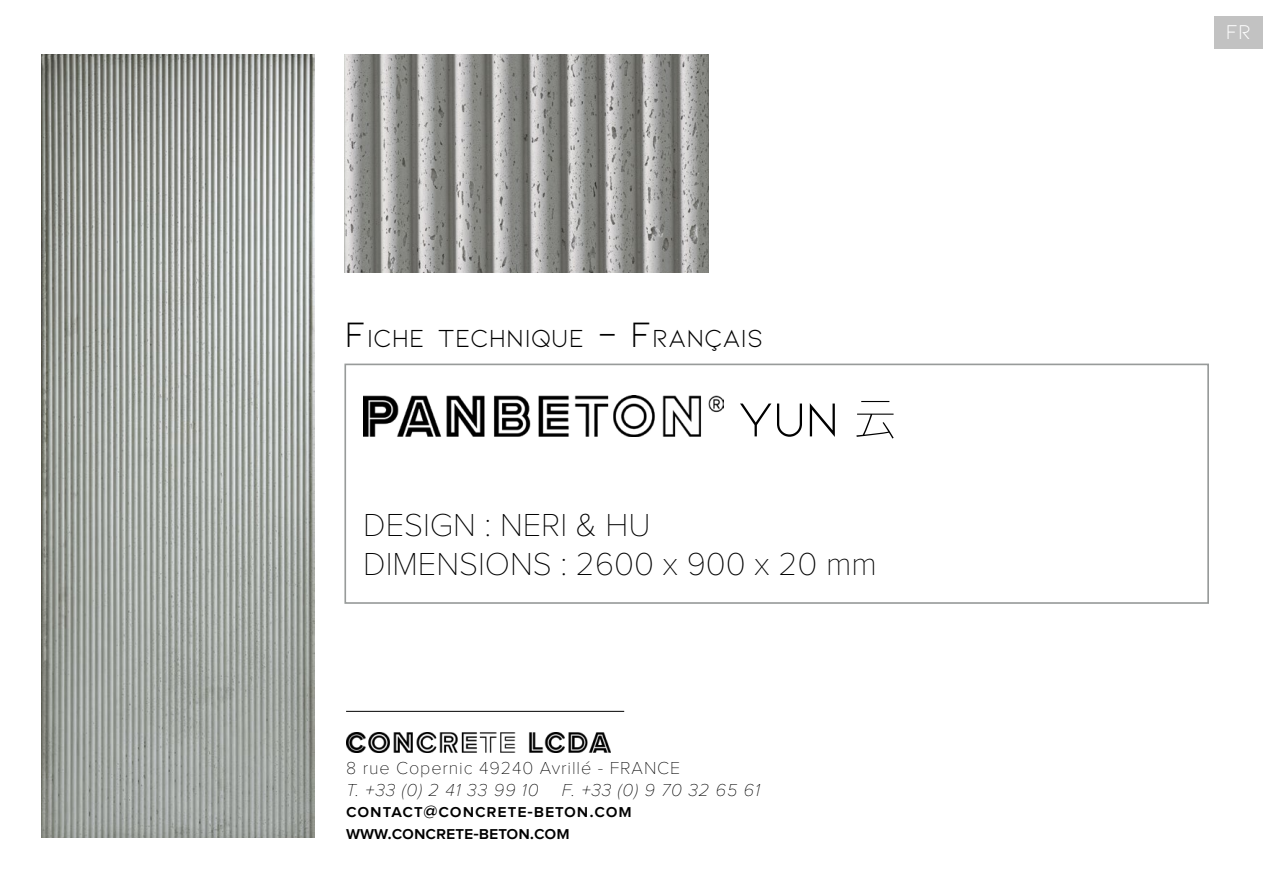
<style>
.page{position:relative;width:1263px;height:893px;background:#fff}
.page>*{position:absolute;margin:0;border:0;box-sizing:border-box;transform-origin:0 0}
.t1{font:50.55px "Kiona";color:#000}
.t2{font:100 33px/39px "Proxima Nova T";color:#000}
.t3{font:26.25px "Kiona";color:#000}
.t4{font:21.15px "Kiona";color:#fff}
.t5{font:600 18px/21.6px "Proxima Nova";letter-spacing:.03em;color:#000}
.t6{font:italic 100 18px "Proxima Nova";letter-spacing:.05em;color:#000}
.t7{font:100 18px "Proxima Nova T";letter-spacing:.05em;color:#000}
.s1{font-size:37.5px}
.s2{font-family:"Apple SD Gothic Neo";font-weight:100}
</style>
<div class="page">
<img style="left:41px;top:54px;width:274px;height:784px">
<img style="left:346px;top:732px;width:265px;height:21px">
<hr style="left:346px;top:711px;width:278px;height:1px;background:#000">
<img style="left:344px;top:54px;width:364px;height:218px">
<div style="left:1214px;top:16px;width:49px;height:32px;background:#c2c2c2"></div>
<img style="left:363px;top:396px;width:361px;height:40px">
<div style="left:344px;top:364px;width:865px;height:240px;border:2px solid #989b9a"></div>
<h3 class="t3" style="left:344px;top:324px;width:420px"><span class="s1">F</span>ICHE TECHNIQUE <span class="s1">- F</span>RANÇAIS</h3>
<h1 class="t1" style="left:737px;top:391px;width:161px">YUN <span class="s2">云</span></h1>
<h2 class="t2" style="left:363px;top:503px;width:515px">DESIGN : NERI &amp; HU<br>DIMENSIONS : 2600 x 900 x 20 mm</h2>
<p class="t7" style="left:346px;top:755px;width:336px">8 rue Copernic 49240 Avrillé - FRANCE</p>
<p class="t6" style="left:346px;top:781px;width:194px">T. +33 (0) 2 41 33 99 10</p>
<p class="t6" style="left:562px;top:781px;width:200px">F. +33 (0) 9 70 32 65 61</p>
<p class="t5" style="left:346px;top:801px;width:287px">contact@concrete-beton.com www.concrete-beton.com</p>
<p class="t4" style="left:1226px;top:20px;width:27px">FR</p>
</div>
